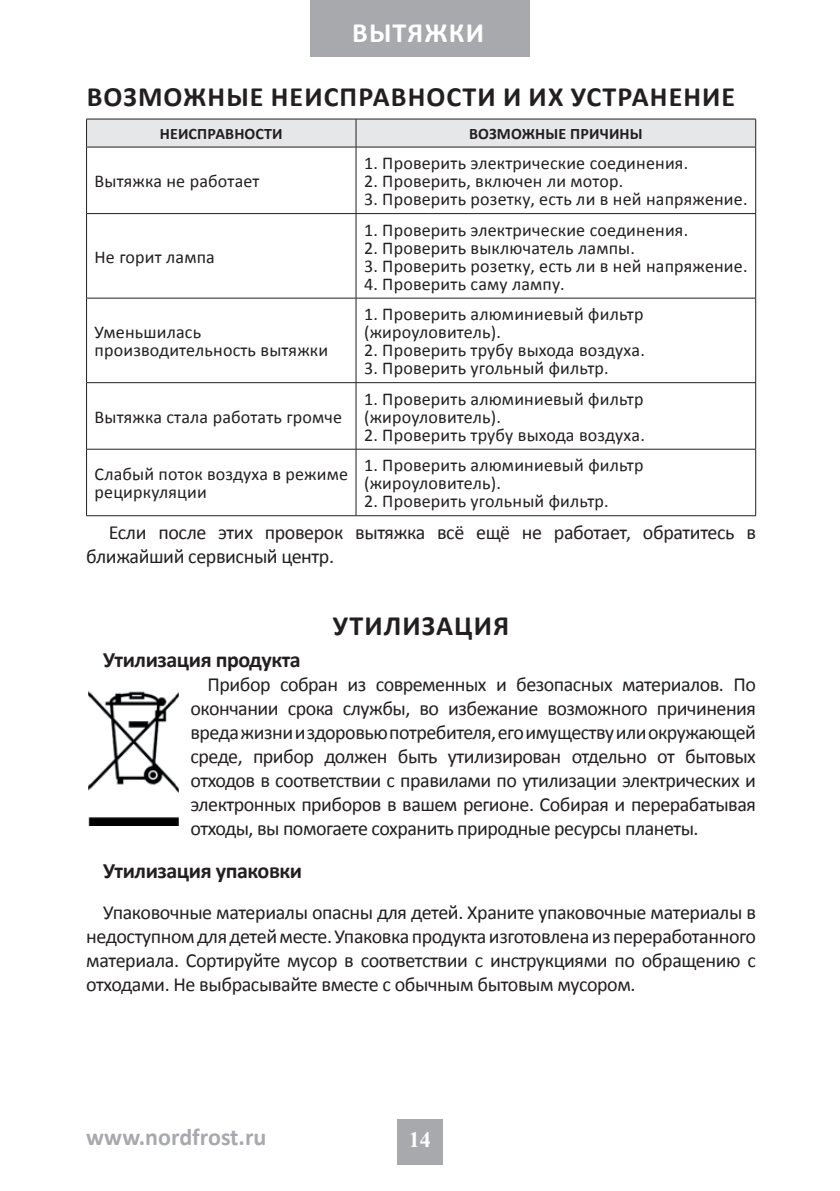
<style>
.page{position:relative;width:840px;height:1191px;background:#fff}
.page>*{position:absolute;margin:0;border:0;box-sizing:border-box;transform-origin:0 0}
.t1{font:700 28px "Calibri";letter-spacing:.04em;color:#231f20}
.t2{font:700 28px "Calibri";letter-spacing:.04em;color:#fff}
.t3{font:700 24px "Calibri";color:#a8a9ad}
.t4{font:700 22px "Calibri";letter-spacing:-.02em;color:#231f20}
.t5{font:700 22px "Times New Roman";color:#fff}
.t6{font:20px/24px "Calibri";letter-spacing:-.02em;color:#231f20;text-align:justify}
.t7{font:18px/18px "Calibri";letter-spacing:.01em;color:#231f20}
.t8{font:700 16px "Calibri";letter-spacing:.01em;color:#231f20}
</style>
<div class="page">
<div style="left:310px;top:0;width:219px;height:57px;background:#a8a9ad"></div>
<div style="left:397px;top:1119px;width:45px;height:45px;background:#a8a9ad"></div>
<img style="left:88px;top:690px;width:91px;height:135px">
<svg style="left:86px;top:119px;width:670px;height:28px;background:#dedfe1"></svg>
<hr style="left:86px;top:147px;width:270px;height:1px;background:#231f20">
<hr style="left:86px;top:147px;width:1px;height:66px;background:#231f20">
<hr style="left:356px;top:147px;width:399px;height:1px;background:#231f20">
<hr style="left:355px;top:147px;width:1px;height:66px;background:#231f20">
<hr style="left:755px;top:147px;width:1px;height:66px;background:#231f20">
<hr style="left:86px;top:213px;width:270px;height:1px;background:#231f20">
<hr style="left:86px;top:214px;width:1px;height:84px;background:#231f20">
<hr style="left:356px;top:213px;width:399px;height:1px;background:#231f20">
<hr style="left:355px;top:214px;width:1px;height:84px;background:#231f20">
<hr style="left:755px;top:214px;width:1px;height:84px;background:#231f20">
<hr style="left:86px;top:298px;width:270px;height:1px;background:#231f20">
<hr style="left:86px;top:298px;width:1px;height:84px;background:#231f20">
<hr style="left:356px;top:298px;width:399px;height:1px;background:#231f20">
<hr style="left:355px;top:298px;width:1px;height:84px;background:#231f20">
<hr style="left:755px;top:298px;width:1px;height:84px;background:#231f20">
<hr style="left:86px;top:382px;width:270px;height:1px;background:#231f20">
<hr style="left:86px;top:383px;width:1px;height:66px;background:#231f20">
<hr style="left:356px;top:382px;width:399px;height:1px;background:#231f20">
<hr style="left:355px;top:383px;width:1px;height:66px;background:#231f20">
<hr style="left:755px;top:383px;width:1px;height:66px;background:#231f20">
<hr style="left:86px;top:449px;width:270px;height:1px;background:#231f20">
<hr style="left:86px;top:449px;width:1px;height:66px;background:#231f20">
<hr style="left:356px;top:449px;width:399px;height:1px;background:#231f20">
<hr style="left:355px;top:449px;width:1px;height:66px;background:#231f20">
<hr style="left:755px;top:449px;width:1px;height:66px;background:#231f20">
<hr style="left:86px;top:515px;width:270px;height:1px;background:#231f20">
<hr style="left:356px;top:515px;width:399px;height:1px;background:#231f20">
<h1 class="t2" style="left:352px;top:15px;width:133px">ВЫТЯЖКИ</h1>
<h1 class="t1" style="left:87px;top:79px;width:649px">ВОЗМОЖНЫЕ НЕИСПРАВНОСТИ И ИХ УСТРАНЕНИЕ</h1>
<p class="t8" style="left:160px;top:123px;width:124px">НЕИСПРАВНОСТИ</p>
<p class="t8" style="left:469px;top:123px;width:175px">ВОЗМОЖНЫЕ ПРИЧИНЫ</p>
<p class="t7" style="left:94px;top:172px;width:166px">Вытяжка не работает</p>
<p class="t7" style="left:364px;top:154px;width:325px">1. Проверить электрические соединения.</p>
<p class="t7" style="left:364px;top:172px;width:261px">2. Проверить, включен ли мотор.</p>
<p class="t7" style="left:364px;top:190px;width:385px">3. Проверить розетку, есть ли в ней напряжение.</p>
<p class="t7" style="left:94px;top:248px;width:122px">Не горит лампа</p>
<p class="t7" style="left:94px;top:323px;width:235px">Уменьшилась производительность вытяжки</p>
<p class="t7" style="left:94px;top:408px;width:249px">Вытяжка стала работать громче</p>
<p class="t7" style="left:364px;top:221px;width:325px">1. Проверить электрические соединения.</p>
<p class="t7" style="left:364px;top:239px;width:272px">2. Проверить выключатель лампы.</p>
<p class="t7" style="left:364px;top:257px;width:385px">3. Проверить розетку, есть ли в ней напряжение.</p>
<p class="t7" style="left:364px;top:275px;width:202px">4. Проверить саму лампу.</p>
<p class="t7" style="left:364px;top:305px;width:281px">1. Проверить алюминиевый фильтр (жироуловитель).</p>
<p class="t7" style="left:364px;top:341px;width:282px">2. Проверить трубу выхода воздуха.</p>
<p class="t7" style="left:364px;top:359px;width:246px">3. Проверить угольный фильтр.</p>
<p class="t7" style="left:364px;top:390px;width:281px">1. Проверить алюминиевый фильтр (жироуловитель).</p>
<p class="t7" style="left:364px;top:426px;width:282px">2. Проверить трубу выхода воздуха.</p>
<p class="t7" style="left:94px;top:465px;width:255px">Слабый поток воздуха в режиме рециркуляции</p>
<p class="t7" style="left:364px;top:456px;width:281px">1. Проверить алюминиевый фильтр (жироуловитель).</p>
<p class="t7" style="left:364px;top:492px;width:246px">2. Проверить угольный фильтр.</p>
<p class="t6" style="left:86px;top:520px;width:670px;text-indent:23px">Если после этих проверок вытяжка всё ещё не работает, обратитесь в ближайший сервисный центр.</p>
<h1 class="t1" style="left:333px;top:607px;width:178px">УТИЛИЗАЦИЯ</h1>
<p class="t4" style="left:103px;top:645px;width:199px">Утилизация продукта</p>
<p class="t6" style="left:190px;top:672px;width:566px;text-indent:17px">Прибор собран из современных и безопасных материалов. По окончании срока службы, во избежание возможного причинения вреда жизни и здоровью потребителя, его имуществу или окружающей среде, прибор должен быть утилизирован отдельно от бытовых отходов в соответствии с правилами по утилизации электрических и электронных приборов в вашем регионе. Собирая и перерабатывая отходы, вы помогаете сохранить природные ресурсы планеты.</p>
<p class="t4" style="left:103px;top:856px;width:200px">Утилизация упаковки</p>
<p class="t6" style="left:86px;top:900px;width:670px;text-indent:17px">Упаковочные материалы опасны для детей. Храните упаковочные материалы в недоступном для детей месте. Упаковка продукта изготовлена из переработанного материала. Сортируйте мусор в соответствии с инструкциями по обращению с отходами. Не выбрасывайте вместе с обычным бытовым мусором.</p>
<p class="t3" style="left:86px;top:1122px;width:182px">www.nordfrost.ru</p>
<p class="t5" style="left:409px;top:1124px;width:23px">14</p>
</div>
